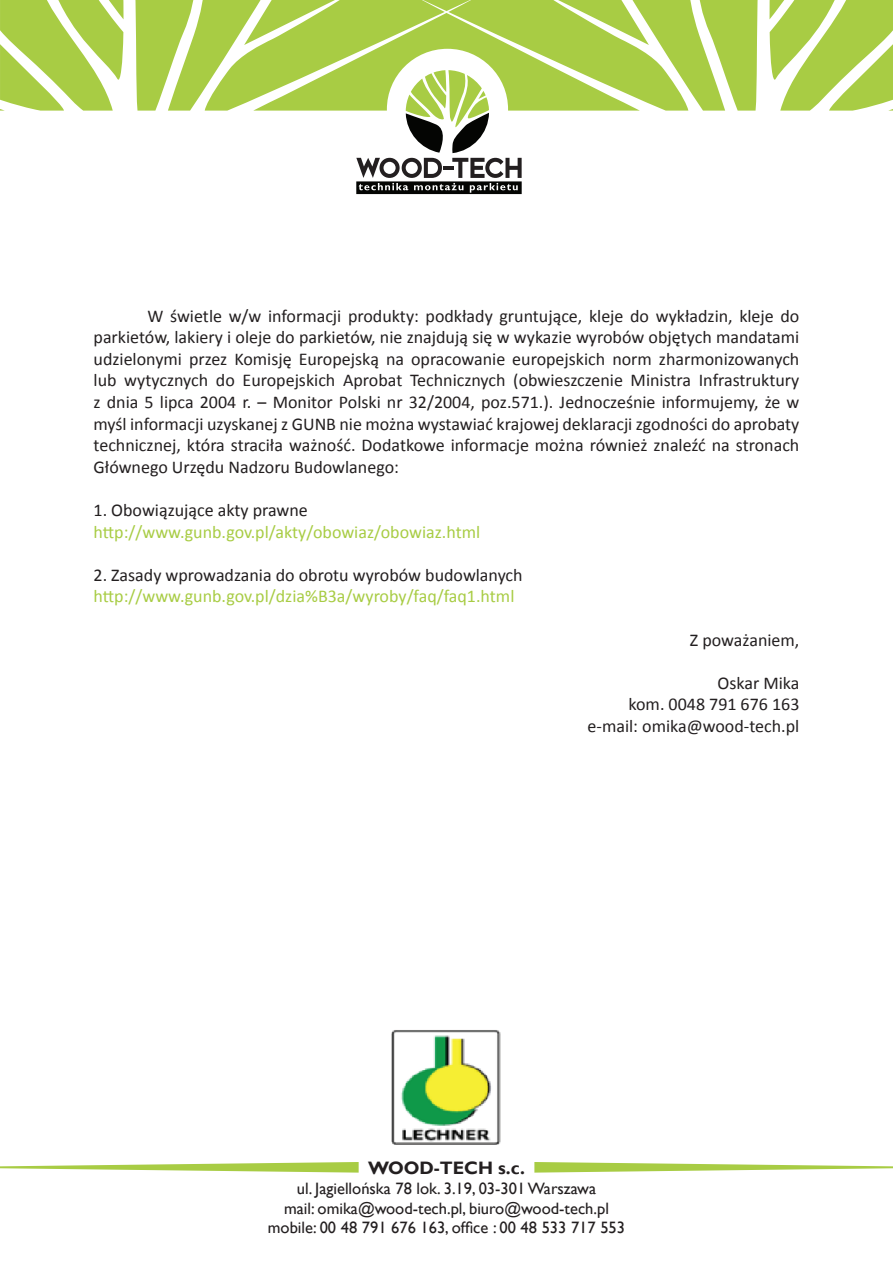
<style>
.page{position:relative;width:893px;height:1263px;background:#fff}
.page>*{position:absolute;margin:0;border:0;box-sizing:border-box;transform-origin:0 0}
.t1{font:18px/21.6px "Calibri";color:#231f20;text-align:justify}
.t2{font:18px "Calibri";color:#a8cc44}
.t3{font:700 18px "Gill Sans";color:#231f20}
.t4{font:16.5px/19.8px "Gill Sans";color:#231f20;text-align:center}
</style>
<div class="page">
<svg style="left:356px;top:111px;width:166px;height:83px"></svg>
<svg style="left:0;top:0;width:893px;height:111px;fill:#a8cc44"></svg>
<svg style="left:0;top:1162px;width:359px;height:10px"></svg>
<svg style="left:534px;top:1162px;width:359px;height:10px"></svg>
<img style="left:391px;top:1030px;width:110px;height:115px">
<p class="t1" style="left:94px;top:304px;width:707px;text-indent:54px">W świetle w/w informacji produkty: podkłady gruntujące, kleje do wykładzin, kleje do parkietów, lakiery i oleje do parkietów, nie znajdują się w wykazie wyrobów objętych mandatami udzielonymi przez Komisję Europejską na opracowanie europejskich norm zharmonizowanych lub wytycznych do Europejskich Aprobat Technicznych (obwieszczenie Ministra Infrastruktury z dnia 5 lipca 2004 r. – Monitor Polski nr 32/2004, poz.571.). Jednocześnie informujemy, że w myśl informacji uzyskanej z GUNB nie można wystawiać krajowej deklaracji zgodności do aprobaty technicznej, która straciła ważność. Dodatkowe informacje można również znaleźć na stronach Głównego Urzędu Nadzoru Budowlanego:</p>
<p class="t1" style="left:94px;top:498px;width:216px">1. Obowiązujące akty prawne</p>
<p class="t2" style="left:94px;top:520px;width:388px">http://www.gunb.gov.pl/akty/obowiaz/obowiaz.html</p>
<p class="t1" style="left:94px;top:563px;width:431px">2. Zasady wprowadzania do obrotu wyrobów budowlanych</p>
<p class="t2" style="left:94px;top:585px;width:422px">http://www.gunb.gov.pl/dzia%B3a/wyroby/faq/faq1.html</p>
<p class="t1" style="left:690px;top:628px;width:111px">Z poważaniem,</p>
<p class="t1" style="left:588px;top:671px;width:213px;text-align:right">Oskar Mika<br>kom. 0048 791 676 163 e-mail: omika@wood-tech.pl</p>
<p class="t3" style="left:368px;top:1157px;width:158px">WOOD-TECH s.c.</p>
<p class="t4" style="left:268px;top:1179px;width:359px">ul. Jagiellońska 78 lok. 3.19, 03-301 Warszawa<br>mail: omika@wood-tech.pl, biuro@wood-tech.pl mobile: 00 48 791 676 163, office : 00 48 533 717 553</p>
</div>
